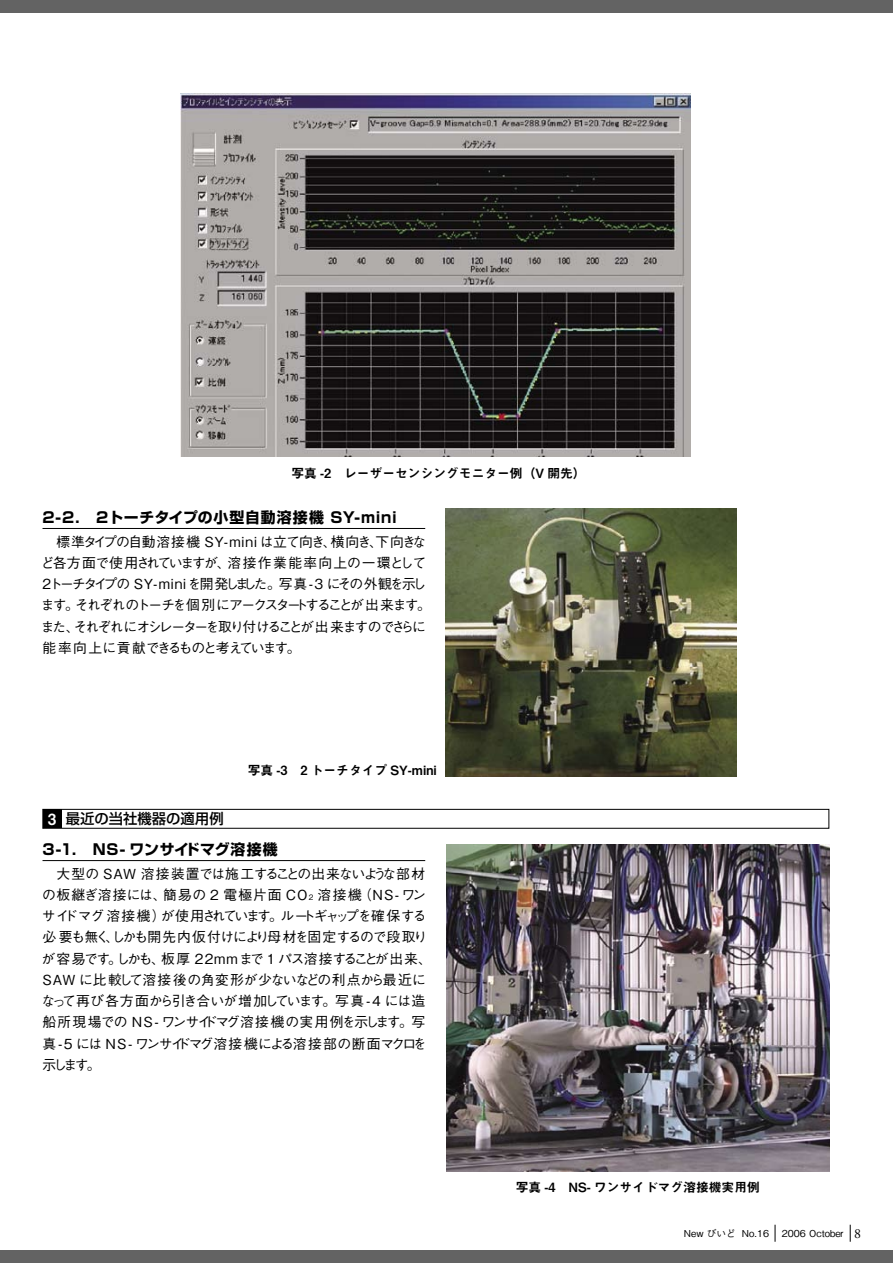
<style>
.page{position:relative;width:893px;height:1263px;background:#fff}
.page>*{position:absolute;margin:0;border:0;box-sizing:border-box;transform-origin:0 0}
.t1{font:700 14.85px "Shin Go Pro";letter-spacing:.045em;color:#000}
.t2{font:500 14.4px "Shin Go Pro";color:#000}
.t3{font:500 13.8px/21.3px "Gothic BBB Pro";letter-spacing:-.04em;color:#000}
.t4{font:500 13.8px/21.3px "Gothic BBB Pro";letter-spacing:-.105em;color:#000}
.t5{font:12.75px "Midashi Go Pro MB31";color:#000}
.t6{font:500 9.6px "Gothic BBB Pro";color:#000}
.s1{font-family:"Midashi Go Pro MB31";font-weight:400;font-size:15.45px;color:#fff}
.s2{font-size:7.5px}
.s3{font-family:"Adobe Garamond Pro";font-weight:400;font-size:13.8px}
</style>
<div class="page">
<svg style="left:775px;top:1225px;width:1px;height:17px"></svg>
<svg style="left:850px;top:1225px;width:1px;height:17px"></svg>
<div style="left:0;top:1250px;width:893px;height:13px;background:#636363"></div>
<div style="left:0;top:0;width:893px;height:13px;background:#636363"></div>
<img style="left:446px;top:509px;width:290px;height:267px">
<img style="left:446px;top:845px;width:383px;height:326px">
<hr style="left:43px;top:528px;width:382px;height:1px;background:#000">
<img style="left:181px;top:94px;width:510px;height:362px">
<hr style="left:43px;top:860px;width:382px;height:1px;background:#000">
<div style="left:43px;top:809px;width:786px;height:19px;border:1px solid #000"></div>
<div style="left:43px;top:809px;width:19px;height:19px;background:#000"></div>
<p class="t5" style="left:292px;top:463px;width:296px">写真 -2　レーザーセンシングモニター例（V 開先）</p>
<p class="t1" style="left:43px;top:506px;width:356px">2-2.　2トーチタイプの小型自動溶接機 SY-mini</p>
<p class="t4" style="left:41px;top:529px;width:392px;text-indent:16px">標準タイプの自動溶接機 SY-mini は立て向き、横向き、下向きなど各方面で使用されていますが、溶接作業能率向上の一環として2トーチタイプの SY- mini を開発しました。写真 - 3 にその外観を示します。それぞれのトーチを個別にアークスタートすることが出来ます。また、それぞれにオシレーターを取り付けることが出来ますのでさらに能率向上に貢献できるものと考えています。</p>
<p class="t2" style="left:48px;top:807px;width:177px"><span class="s1">3</span> 最近の当社機器の適用例</p>
<p class="t5" style="left:248px;top:760px;width:190px">写真 -3　2 トーチタイプ SY-mini</p>
<p class="t1" style="left:43px;top:838px;width:237px">3-1.　NS- ワンサイドマグ溶接機</p>
<p class="t3" style="left:41px;top:861px;width:392px;text-indent:15px">大型の SAW 溶接装置では施工することの出来ないような部材の板継ぎ溶接には、簡易の 2 電極片面 CO<span class="s2">2</span> 溶接機（NS-ワンサイドマグ溶接機）が使用されています。ルートギャップを確保する必要も無く、しかも開先内仮付けにより母材を固定するので段取りが容易です。しかも、板厚 22mm まで 1 パス溶接することが出来、<br>SAW に比較して溶接後の角変形が少ないなどの利点から最近になって再び各方面から引き合いが増加しています。写真 - 4 には造船所現場での NS - ワンサイドマグ溶接機の実用例を示します。写真-5 には NS- ワンサイドマグ溶接機による溶接部の断面マクロを示します。</p>
<p class="t5" style="left:516px;top:1177px;width:246px">写真 -4　NS- ワンサイドマグ溶接機実用例</p>
<p class="t6" style="left:684px;top:1225px;width:87px">New びいど No.16</p>
<p class="t6" style="left:782px;top:1225px;width:81px">2006 October <span class="s3">8</span></p>
</div>
